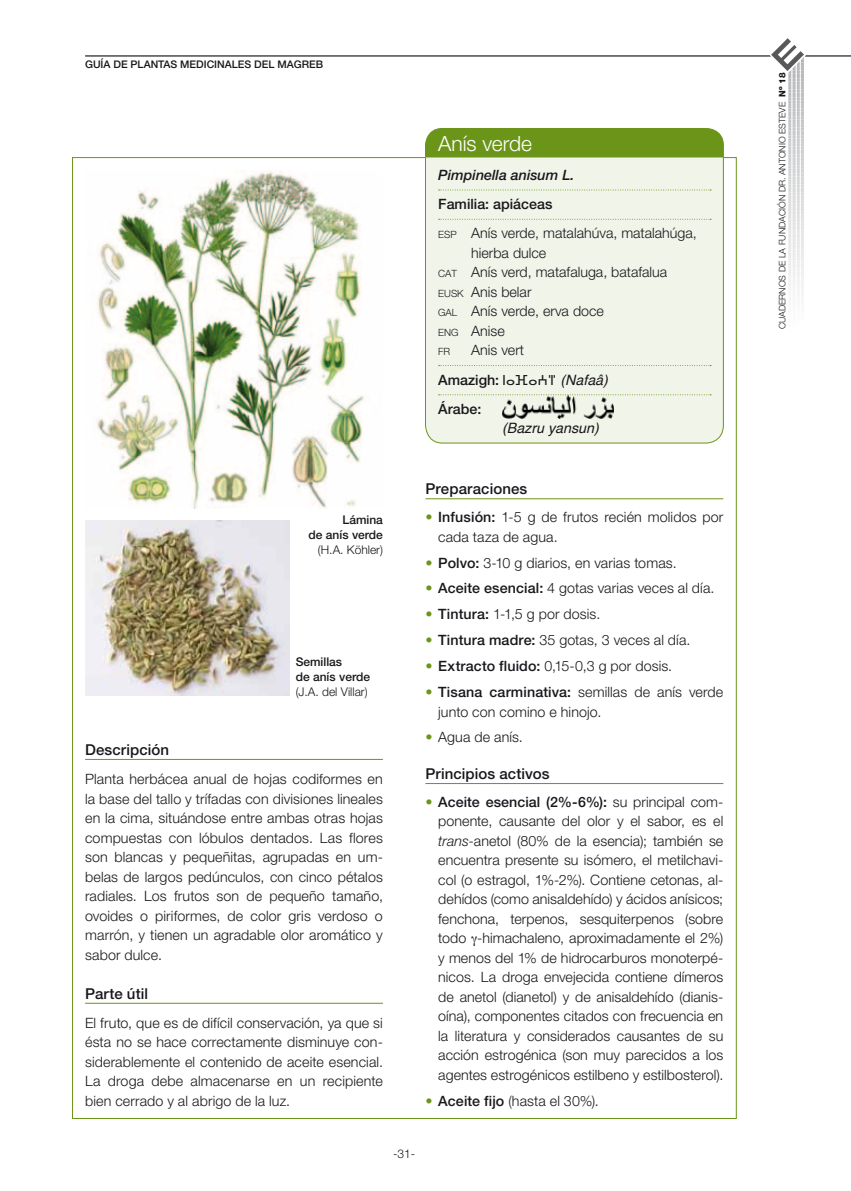
<style>
.page{position:relative;width:851px;height:1191px;background:#fff}
.page>*{position:absolute;margin:0;border:0;box-sizing:border-box;transform-origin:0 0}
.t1{font:300 21px "Helvetica Neue";letter-spacing:-.005em;color:#fff}
.t2{font:500 15px "Helvetica Neue";letter-spacing:.005em;color:#1a171c}
.t3{font:300 14.25px/19.5px "Helvetica Neue";letter-spacing:.005em;color:#1a171c}
.t4{font:500 14.25px/29.2px "Helvetica Neue";color:#1a171c}
.t5{font:italic 500 14.25px "Helvetica Neue";color:#1a171c}
.t6{font:italic 14.25px "Helvetica";color:#1a171c}
.t7{font:500 12px/15px "Helvetica Neue";color:#1a171c;text-align:right}
.t8{font:300 12px "Helvetica Neue";color:#1a171c}
.t9{font:500 10.5px "Helvetica Neue";color:#1a171c}
.t10{font:300 10.05px "Helvetica Neue";color:#1a171c}
.t11{font:300 9px "Helvetica Neue";color:#1a171c}
.s1{font-weight:500}
.s2{font-size:10.05px}
.s3{font-weight:300}
.s4{font-family:"Tamalout Standard";font-weight:400}
.s5{font-family:"Helvetica";font-weight:400;font-style:italic}
.s6{font-weight:500;color:#6b9518}
.s7{color:#6b9518}
.s8{font-style:italic}
.s9{font-weight:800}
</style>
<div class="page">
<div style="left:425px;top:334px;width:298px;height:109px;background:#f1f4e9"></div>
<img style="left:96px;top:334px;width:269px;height:174px">
<img style="left:85px;top:520px;width:204px;height:175px">
<hr style="left:85px;top:759px;width:298px;height:1px;background:#6b9518">
<hr style="left:85px;top:1003px;width:298px;height:1px;background:#6b9518">
<hr style="left:425px;top:498px;width:298px;height:1px;background:#6b9518">
<hr style="left:425px;top:783px;width:298px;height:1px;background:#6b9518">
<svg style="left:85px;top:38px;width:765px;height:296px"></svg>
<svg style="left:438px;top:365px;width:273px;height:1px"></svg>
<svg style="left:438px;top:394px;width:273px;height:1px"></svg>
<img style="left:502px;top:396px;width:111px;height:22px">
<p class="t9" style="left:85px;top:58px;width:15px">Guía</p>
<p class="t9" style="left:113px;top:58px;width:38px">de plantas</p>
<p class="t9" style="left:180px;top:58px;width:8px">medicina</p>
<p class="t9" style="left:232px;top:58px;width:64px">les del Magreb</p>
<h1 class="t1" style="left:438px;top:130px;width:95px">Anís verde</h1>
<p class="t5" style="left:438px;top:166px;width:138px">Pimpinella anisum L.</p>
<p class="t3" style="left:438px;top:189px;width:260px;line-height:29.2px"><span class="s1">Familia: apiáceas<br></span><span class="s2">ESP</span> Anís verde, matalahúva, matalahúga,</p>
<p class="t3" style="left:438px;top:243px;width:230px;text-indent:33px">hierba dulce<br><span class="s2">CAT</span> Anís verd, matafaluga, batafalua<br><span class="s2">EUSK</span> Anis belar<br><span class="s2">GAL</span> Anís verde, erva doce<br><span class="s2">ENG</span> Anise</p>
<p class="t10" style="left:438px;top:346px;width:14px">FR</p>
<p class="t4" style="left:438px;top:335px;width:171px;text-indent:33px"><span class="s3">Anis vert<br></span>Amazigh: <span class="s4">Nafaoâ</span> <span class="s5">(Nafaâ)<br></span>Árabe:</p>
<p class="t6" style="left:502px;top:417px;width:98px">(Bazru yansun)</p>
<p class="t7" style="left:308px;top:512px;width:76px">Lámina<br>de anís verde</p>
<p class="t8" style="left:318px;top:542px;width:66px">(H.A. Köhler)</p>
<p class="t7" style="left:296px;top:654px;width:76px;text-align:left">Semillas<br>de anís verde</p>
<p class="t8" style="left:296px;top:684px;width:73px">(J.A. del Villar)</p>
<p class="t2" style="left:85px;top:740px;width:86px">Descripción</p>
<p class="t3" style="left:85px;top:769px;width:299px;text-align:justify">Planta herbácea anual de hojas codiformes en la base del tallo y trífadas con divisiones lineales en la cima, situándose entre ambas otras hojas compuestas con lóbulos dentados. Las flores son blancas y pequeñitas, agrupadas en um&shy;belas de largos pedúnculos, con cinco pétalos radiales. Los frutos son de pequeño tamaño, ovoides o piriformes, de color gris verdoso o marrón, y tienen un agradable olor aromático y sabor dulce.</p>
<p class="t2" style="left:85px;top:984px;width:64px">Parte útil</p>
<p class="t3" style="left:85px;top:1012px;width:299px;text-align:justify">El fruto, que es de difícil conservación, ya que si ésta no se hace correctamente disminuye con&shy;siderablemente el contenido de aceite esencial.<br>La droga debe almacenarse en un recipiente bien cerrado y al abrigo de la luz.</p>
<p class="t2" style="left:425px;top:480px;width:103px">Preparaciones</p>
<p class="t3" style="left:438px;top:507px;width:286px;text-indent:-13px"><span class="s6">•</span> <span class="s1">Infusión:</span> 1-5 g de frutos recién molidos por cada taza de agua.</p>
<p class="t3" style="left:425px;top:552px;width:252px"><span class="s6">•</span> <span class="s1">Polvo:</span> 3-10 g diarios, en varias tomas.</p>
<p class="t3" style="left:425px;top:578px;width:290px"><span class="s6">•</span> <span class="s1">Aceite esencial:</span> 4 gotas varias veces al día.</p>
<p class="t3" style="left:425px;top:604px;width:176px"><span class="s6">•</span> <span class="s1">Tintura:</span> 1-1,5 g por dosis.</p>
<p class="t3" style="left:425px;top:630px;width:266px"><span class="s6">•</span> <span class="s1">Tintura madre:</span> 35 gotas, 3 veces al día.</p>
<p class="t3" style="left:425px;top:656px;width:248px"><span class="s6">•</span> <span class="s1">Extracto fluido:</span> 0,15-0,3 g por dosis.</p>
<p class="t3" style="left:438px;top:682px;width:286px;text-indent:-13px"><span class="s6">•</span> <span class="s1">Tisana carminativa:</span> semillas de anís verde junto con comino e hinojo.</p>
<p class="t3" style="left:425px;top:727px;width:99px"><span class="s7">•</span> Agua de anís.</p>
<p class="t2" style="left:425px;top:764px;width:126px">Principios activos</p>
<p class="t3" style="left:438px;top:792px;width:286px;text-align:justify;text-indent:-13px"><span class="s6">•</span> <span class="s1">Aceite esencial (2%-6%):</span> su principal com&shy;ponente, causante del olor y el sabor, es el <span class="s8">trans-</span>anetol (80% de la esencia); también se encuentra presente su isómero, el metilchavi&shy;col (o estragol, 1%-2%). Contiene cetonas, al&shy;dehídos (como anisaldehído) y ácidos anísicos; fenchona, terpenos, sesquiterpenos (sobre todo -himachaleno, aproximadamente el 2%) y menos del 1% de hidrocarburos monoterpé&shy;nicos. La droga envejecida contiene dímeros de anetol (dianetol) y de anisaldehído (dianis&shy;oína), componentes citados con frecuencia en la literatura y considerados causantes de su acción estrogénica (son muy parecidos a los agentes estrogénicos estilbeno y estilbosterol).</p>
<p class="t3" style="left:425px;top:1090px;width:175px"><span class="s6">•</span> <span class="s1">Aceite fijo</span> (hasta el 30%).</p>
<p class="t8" style="left:393px;top:1146px;width:24px">-31-</p>
<p class="t11" style="left:776px;top:329px;width:258px;rotate:-90deg">CUADERNOS DE LA FUNDACIÓN DR. ANTONIO ESTEVE <span class="s9">Nº 18</span></p>
</div>
